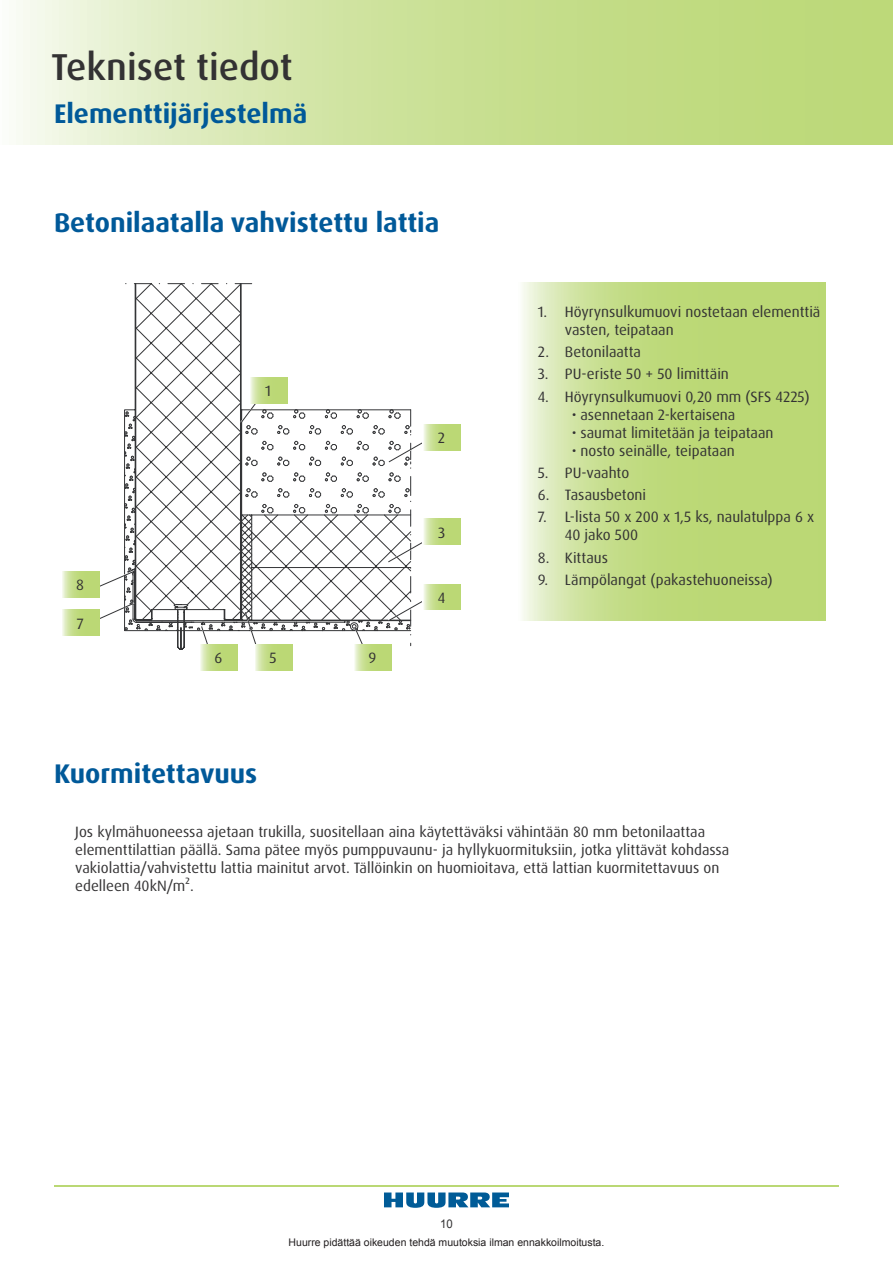
<style>
.page{position:relative;width:893px;height:1263px;background:#fff}
.page>*{position:absolute;margin:0;border:0;box-sizing:border-box;transform-origin:0 0}
.t1{font:500 37.5px "Dax OT";color:#333233}
.DAX_headline_2{font:700 27px "Dax OT";color:#005999}
.DAX_text_small{font:15px/18px "Dax OT";color:#333233}
.t2{font:12px "Arial";color:#333233;scale:.95 1}
.t3{font:10.5px "Arial";color:#231f20}
</style>
<div class="page">
<svg style="left:16px;top:0;width:877px;height:145px;background:#cee29e"></svg>
<svg style="left:384px;top:1192px;width:125px;height:16px"></svg>
<hr style="left:54px;top:1186px;width:785px;height:1px;background:#bad874">
<svg style="left:522px;top:283px;width:304px;height:338px;background:#c4dd89"></svg>
<svg style="left:125px;top:283px;width:163px;height:95px"></svg>
<svg style="left:89px;top:378px;width:352px;height:277px"></svg>
<svg style="left:249px;top:377px;width:38px;height:26px"></svg>
<svg style="left:422px;top:424px;width:39px;height:26px"></svg>
<svg style="left:422px;top:519px;width:39px;height:26px"></svg>
<svg style="left:199px;top:644px;width:38px;height:26px"></svg>
<svg style="left:422px;top:584px;width:39px;height:26px"></svg>
<svg style="left:254px;top:644px;width:38px;height:26px"></svg>
<svg style="left:62px;top:610px;width:37px;height:26px"></svg>
<svg style="left:62px;top:571px;width:37px;height:26px"></svg>
<svg style="left:353px;top:644px;width:38px;height:26px"></svg>
<h1 class="t1" style="left:51px;top:44px;width:243px">Tekniset tiedot</h1>
<h2 class="DAX_headline_2" style="left:54px;top:97px;width:255px">Elementtijärjestelmä</h2>
<p class="DAX_headline_2" style="left:54px;top:205px;width:387px">Betonilaatalla vahvistettu lattia</p>
<p class="DAX_text_small" style="left:265px;top:382px;width:7px">1</p>
<p class="DAX_text_small" style="left:76px;top:576px;width:9px">8</p>
<p class="DAX_text_small" style="left:77px;top:615px;width:8px">7</p>
<p class="DAX_text_small" style="left:214px;top:649px;width:9px">6</p>
<p class="DAX_text_small" style="left:269px;top:649px;width:9px">5</p>
<p class="DAX_headline_2" style="left:54px;top:756px;width:205px">Kuormitettavuus</p>
<p class="DAX_text_small" style="left:368px;top:649px;width:9px">9</p>
<p class="DAX_text_small" style="left:438px;top:429px;width:9px">2</p>
<p class="DAX_text_small" style="left:438px;top:524px;width:9px">3</p>
<p class="DAX_text_small" style="left:438px;top:589px;width:9px">4</p>
<p class="DAX_text_small" style="left:565px;top:303px;width:257px;text-indent:-27px">1. Höyrynsulkumuovi nostetaan elementtiä vasten, teipataan</p>
<p class="DAX_text_small" style="left:538px;top:343px;width:105px">2. Betonilaatta</p>
<p class="DAX_text_small" style="left:538px;top:365px;width:193px">3. PU-eriste 50 + 50 limittäin</p>
<p class="DAX_text_small" style="left:538px;top:388px;width:273px">4. Höyrynsulkumuovi 0,20 mm (SFS 4225)</p>
<p class="DAX_text_small" style="left:572px;top:406px;width:165px">• asennetaan 2-kertaisena</p>
<p class="DAX_text_small" style="left:572px;top:424px;width:203px">• saumat limitetään ja teipataan</p>
<p class="DAX_text_small" style="left:572px;top:442px;width:165px">• nosto seinälle, teipataan</p>
<p class="DAX_text_small" style="left:538px;top:464px;width:93px">5. PU-vaahto</p>
<p class="DAX_text_small" style="left:538px;top:486px;width:110px">6. Tasausbetoni</p>
<p class="DAX_text_small" style="left:565px;top:508px;width:251px;text-indent:-27px">7. L-lista 50 x 200 x 1,5 ks, naulatulppa 6 x<br>40 jako 500</p>
<p class="DAX_text_small" style="left:538px;top:549px;width:72px">8. Kittaus</p>
<p class="DAX_text_small" style="left:538px;top:571px;width:236px">9. Lämpölangat (pakastehuoneissa)</p>
<p class="DAX_text_small" style="left:75px;top:822px;width:631px">Jos kylmähuoneessa ajetaan trukilla, suositellaan aina käytettäväksi vähintään 80 mm betonilaattaa</p>
<p class="DAX_text_small" style="left:75px;top:840px;width:656px">elementtilattian päällä. Sama pätee myös pumppuvaunu- ja hyllykuormituksiin, jotka ylittävät kohdassa</p>
<p class="DAX_text_small" style="left:75px;top:858px;width:646px">vakiolattia/vahvistettu lattia mainitut arvot. Tällöinkin on huomioitava, että lattian kuormitettavuus on</p>
<p class="DAX_text_small" style="left:75px;top:876px;width:120px">edelleen 40kN/m².</p>
<p class="t2" style="left:440px;top:1216px;width:15px">10</p>
<p class="t3" style="left:289px;top:1236px;width:317px">Huurre pidättää oikeuden tehdä muutoksia ilman ennakkoilmoitusta.</p>
</div>
